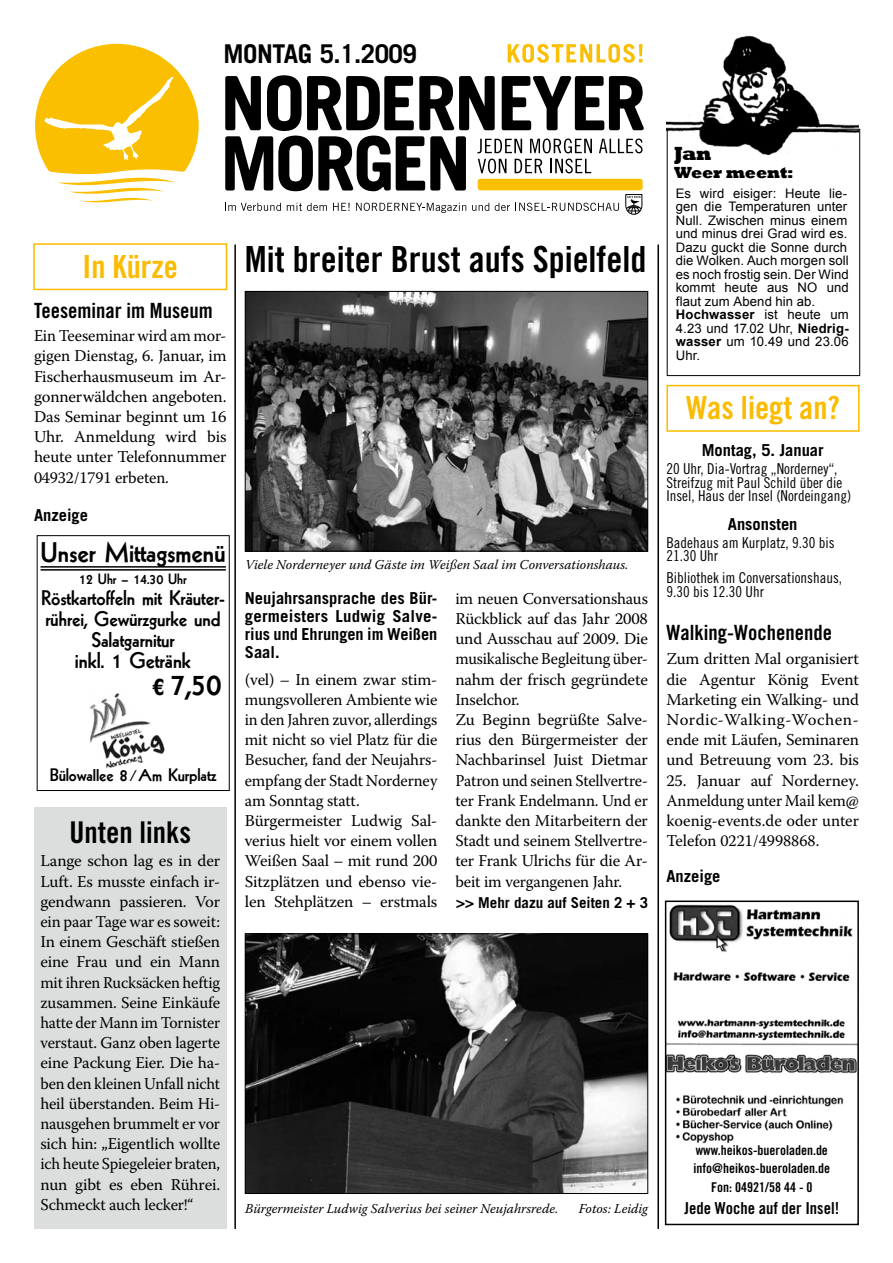
<style>
.page{position:relative;width:893px;height:1263px;background:#fff}
.page>*{position:absolute;margin:0;border:0;box-sizing:border-box;transform-origin:0 0}
.t1{font:36px "Trade Gothic LT Bold Cond Twenty";color:#000}
.t2{font:33px "DLRG Jugend BT Medium Medium";color:#000}
.t3{font:31.8px "Trade Gothic LT Bold Cond Twenty";color:#fbbb01}
.t4{font:30px "Trade Gothic LT Bold Cond Twenty";color:#000}
.t5{font:28.5px "DLRG Jugend BT Medium Medium";letter-spacing:-.01em;color:#000}
.t6{font:700 25.95px "Trade Gothic LT";letter-spacing:-.02em;color:#000}
.t7{font:22.5px "DLRG Jugend BT Medium Medium";letter-spacing:-.01em;color:#000}
.t8{font:21px/21px "DLRG Jugend BT Medium Medium";letter-spacing:-.01em;color:#000;text-align:center}
.t9{font:21px "Trade Gothic LT Bold Cond Twenty";color:#000}
.t10{font:20.4px "DLRG Jugend BT Medium Medium";letter-spacing:-.01em;color:#000}
.t11{font:800 19.5px "Rockwell";color:#000}
.t12{font:18px "DLRG Jugend BT Medium Medium";letter-spacing:-.01em;color:#000}
.t13{font:16.5px/20.2px "Warnock Pro";letter-spacing:-.01em;color:#000;text-align:justify}
.t14{font:700 16.5px/18px "Trade Gothic LT";color:#000;text-align:justify}
.t15{font:16.5px "Trade Gothic LT Bold Cond Twenty";color:#000}
.t16{font:800 16.5px "Rockwell";letter-spacing:-.01em;color:#000}
.t17{font:15px/13.5px "Trade Gothic LT Cond Eighteen";color:#000}
.t18{font:700 15px "Trade Gothic LT";color:#000}
.t19{font:15px "DLRG Jugend BT Medium Medium";letter-spacing:-.01em;color:#000}
.t20{font:italic 13.5px "Warnock Pro";color:#000}
.t21{font:13.5px/17.5px "Trade Gothic LT Bold Cond Twenty";color:#000}
.t22{font:13.2px/13.5px "Arial";letter-spacing:.01em;color:#000}
.t23{font:12.9px "DLRG Jugend BT Medium Medium";letter-spacing:-.01em;color:#000}
.s1{font-size:21px}
.s2{font-weight:700}
</style>
<div class="page">
<div style="left:33px;top:243px;width:194px;height:47px;border:2px solid #fbbb01"></div>
<div style="left:666px;top:385px;width:194px;height:47px;border:2px solid #fbbb01"></div>
<svg style="left:508px;top:44px;width:135px;height:19px"></svg>
<svg style="left:225px;top:203px;width:56px;height:8px"></svg>
<svg style="left:287px;top:203px;width:40px;height:8px"></svg>
<svg style="left:333px;top:203px;width:17px;height:8px"></svg>
<svg style="left:356px;top:203px;width:110px;height:10px"></svg>
<svg style="left:472px;top:203px;width:17px;height:8px"></svg>
<svg style="left:495px;top:203px;width:124px;height:8px"></svg>
<svg style="left:225px;top:75px;width:419px;height:117px"></svg>
<svg style="left:478px;top:159px;width:28px;height:14px"></svg>
<svg style="left:515px;top:159px;width:27px;height:14px"></svg>
<svg style="left:550px;top:159px;width:41px;height:14px"></svg>
<svg style="left:477px;top:139px;width:45px;height:14px"></svg>
<svg style="left:530px;top:139px;width:62px;height:14px"></svg>
<svg style="left:599px;top:139px;width:44px;height:14px"></svg>
<div style="left:478px;top:179px;width:165px;height:11px;background:#fabf00;border-radius:3px"></div>
<svg style="left:625px;top:194px;width:18px;height:21px"></svg>
<svg style="left:35px;top:43px;width:164px;height:160px"></svg>
<hr style="left:657px;top:244px;width:2px;height:985px;background:#000">
<hr style="left:234px;top:244px;width:2px;height:985px;background:#000">
<div style="left:34px;top:807px;width:193px;height:422px;background:#dcdddd"></div>
<img style="left:666px;top:35px;width:193px;height:120px">
<div style="left:667px;top:129px;width:193px;height:247px;border:1px solid #000"></div>
<div style="left:37px;top:535px;width:193px;height:256px;border:1px solid #000"></div>
<hr style="left:41px;top:566px;width:185px;height:2px;background:#000">
<hr style="left:41px;top:569px;width:185px;height:2px;background:#000">
<img style="left:89px;top:693px;width:76px;height:75px">
<img style="left:668px;top:904px;width:188px;height:240px">
<div style="left:665px;top:900px;width:194px;height:325px;border:2px solid #000"></div>
<img style="left:247px;top:935px;width:399px;height:257px">
<div style="left:245px;top:933px;width:403px;height:261px;border:1px solid #000"></div>
<img style="left:247px;top:293px;width:399px;height:256px">
<div style="left:245px;top:291px;width:403px;height:260px;border:1px solid #000"></div>
<h3 class="t6" style="left:224px;top:38px;width:195px">MOntag 5.1.2009</h3>
<h3 class="t3" style="left:82px;top:247px;width:97px">In Kürze</h3>
<p class="t9" style="left:34px;top:298px;width:180px">Teeseminar im Museum</p>
<p class="t13" style="left:34px;top:325px;width:194px">Ein Teeseminar wird am mor&shy;gigen Dienstag, 6. Januar, im Fischerhausmuseum im Ar&shy;gonnerwäldchen angeboten.<br>Das Seminar beginnt um 16<br>Uhr. Anmeldung wird bis heute unter Telefonnummer 04932/1791 erbeten.</p>
<p class="t14" style="left:34px;top:506px;width:56px">Anzeige</p>
<h3 class="t5" style="left:41px;top:536px;width:187px">Unser Mittagsmenü</h3>
<p class="t19" style="left:79px;top:570px;width:109px">12 Uhr – 14.30 Uhr</p>
<p class="t8" style="left:41px;top:588px;width:185px">Röstkartoffeln mit Kräuter&shy;rührei, Gewürzgurke und<br>Salatgarnitur</p>
<h3 class="t7" style="left:75px;top:647px;width:118px">inkl. 1 Getränk</h3>
<h2 class="t2" style="left:153px;top:664px;width:70px"><span class="s1">€</span> 7,50</h2>
<p class="t10" style="left:60px;top:610px;width:135px">Unser Mittagsmenü</p>
<p class="t12" style="left:50px;top:764px;width:169px">Bülowallee 8/Am Kurplatz</p>
<p class="t23" style="left:66px;top:774px;width:122px">Bülowallee 8/Am Kurplatz</p>
<h3 class="t4" style="left:69px;top:814px;width:123px">Unten links</h3>
<p class="t13" style="left:40px;top:851px;width:181px">Lange schon lag es in der Luft. Es musste einfach ir&shy;gendwann passieren. Vor ein paar Tage war es soweit:<br>In einem Geschäft stießen eine Frau und ein Mann mit ihren Rucksäcken heftig zusammen. Seine Einkäufe hatte der Mann im Tornister verstaut. Ganz oben lagerte eine Packung Eier. Die ha&shy;ben den kleinen Unfall nicht heil überstanden. Beim Hi&shy;nausgehen brummelt er vor sich hin: „Eigentlich wollte ich heute Spiegeleier braten, nun gibt es eben Rührei.<br>Schmeckt auch lecker!“</p>
<h1 class="t1" style="left:245px;top:237px;width:403px">Mit breiter Brust aufs Spielfeld</h1>
<p class="t20" style="left:245px;top:557px;width:385px">Viele Norderneyer und Gäste im Weißen Saal im Conversationshaus.</p>
<p class="t14" style="left:245px;top:589px;width:194px">Neujahrsansprache des Bür&shy;germeisters Ludwig Salve&shy;rius und Ehrungen im Weißen Saal.</p>
<p class="t13" style="left:245px;top:669px;width:194px;text-align:left">(vel) – In einem zwar stim&shy;mungsvolleren Ambiente wie in den Jahren zuvor, allerdings mit nicht so viel Platz für die<br>Besucher, fand der Neujahrs&shy;empfang der Stadt Norderney am Sonntag statt.<br>Bürgermeister Ludwig Sal&shy;verius hielt vor einem vollen<br>Weißen Saal – mit rund 200<br>Sitzplätzen und ebenso vie&shy;len Stehplätzen – erstmals</p>
<p class="t13" style="left:455px;top:588px;width:194px;text-align:left">im neuen Conversationshaus<br>Rückblick auf das Jahr 2008 und Ausschau auf 2009. Die musikalische Begleitung über&shy;nahm der frisch gegründete<br>Inselchor.<br>Zu Beginn begrüßte Salve&shy;rius den Bürgermeister der<br>Nachbarinsel Juist Dietmar<br>Patron und seinen Stellvertre&shy;ter Frank Endelmann. Und er dankte den Mitarbeitern der<br>Stadt und seinem Stellvertre&shy;ter Frank Ulrichs für die Ar&shy;beit im vergangenen Jahr.</p>
<p class="t18" style="left:456px;top:893px;width:194px">&gt;&gt; Mehr dazu auf Seiten 2 + 3</p>
<p class="t11" style="left:674px;top:142px;width:39px">Jan</p>
<p class="t16" style="left:674px;top:163px;width:121px">Weer meent:</p>
<p class="t22" style="left:676px;top:186px;width:175px">Es wird eisiger: Heute lie&shy;gen die Temperaturen unter<br>Null. Zwischen minus einem und minus drei Grad wird es.<br>Dazu guckt die Sonne durch die Wolken. Auch morgen soll es noch frostig sein. Der Wind kommt heute aus NO und flaut zum Abend hin ab.<br><span class="s2">Hochwasser</span> ist heute um<br>4.23 und 17.02 Uhr, <span class="s2">Niedrig&shy;wasser</span> um 10.49 und 23.06<br>Uhr.</p>
<h3 class="t3" style="left:686px;top:389px;width:155px">Was liegt an?</h3>
<p class="t14" style="left:702px;top:441px;width:123px">Montag, 5. Januar</p>
<p class="t17" style="left:666px;top:462px;width:186px">20 Uhr, Dia-Vortrag „Norderney“,<br>Streifzug mit Paul Schild über die<br>Insel, Haus der Insel (Nordeingang)</p>
<p class="t14" style="left:728px;top:515px;width:71px">Ansonsten</p>
<p class="t17" style="left:666px;top:535px;width:170px">Badehaus am Kurplatz, 9.30 bis<br>21.30 Uhr</p>
<p class="t17" style="left:666px;top:571px;width:177px">Bibliothek im Conversationshaus,<br>9.30 bis 12.30 Uhr</p>
<p class="t9" style="left:666px;top:619px;width:167px">Walking-Wochenende</p>
<p class="t13" style="left:666px;top:649px;width:194px">Zum dritten Mal organisiert die Agentur König Event Marketing ein Walking- und Nordic-Walking-Wochen&shy;ende mit Läufen, Seminaren und Betreuung vom 23. bis</p>
<p class="t13" style="left:666px;top:770px;width:194px">25. Januar auf Norderney.<br>Anmeldung unter Mail kem@ koenig-events.de oder unter Telefon 0221/4998868.</p>
<p class="t14" style="left:666px;top:866px;width:56px">Anzeige</p>
<p class="t20" style="left:245px;top:1201px;width:315px">Bürgermeister Ludwig Salverius bei seiner Neujahrsrede.</p>
<p class="t20" style="left:579px;top:1201px;width:71px">Fotos: Leidig</p>
<p class="t21" style="left:693px;top:1142px;width:138px">www.heikos-bueroladen.de info@heikos-bueroladen.de</p>
<p class="t21" style="left:711px;top:1179px;width:103px">Fon: 04921/58 44 - 0</p>
<p class="t15" style="left:684px;top:1198px;width:156px">Jede Woche auf der Insel!</p>
</div>
